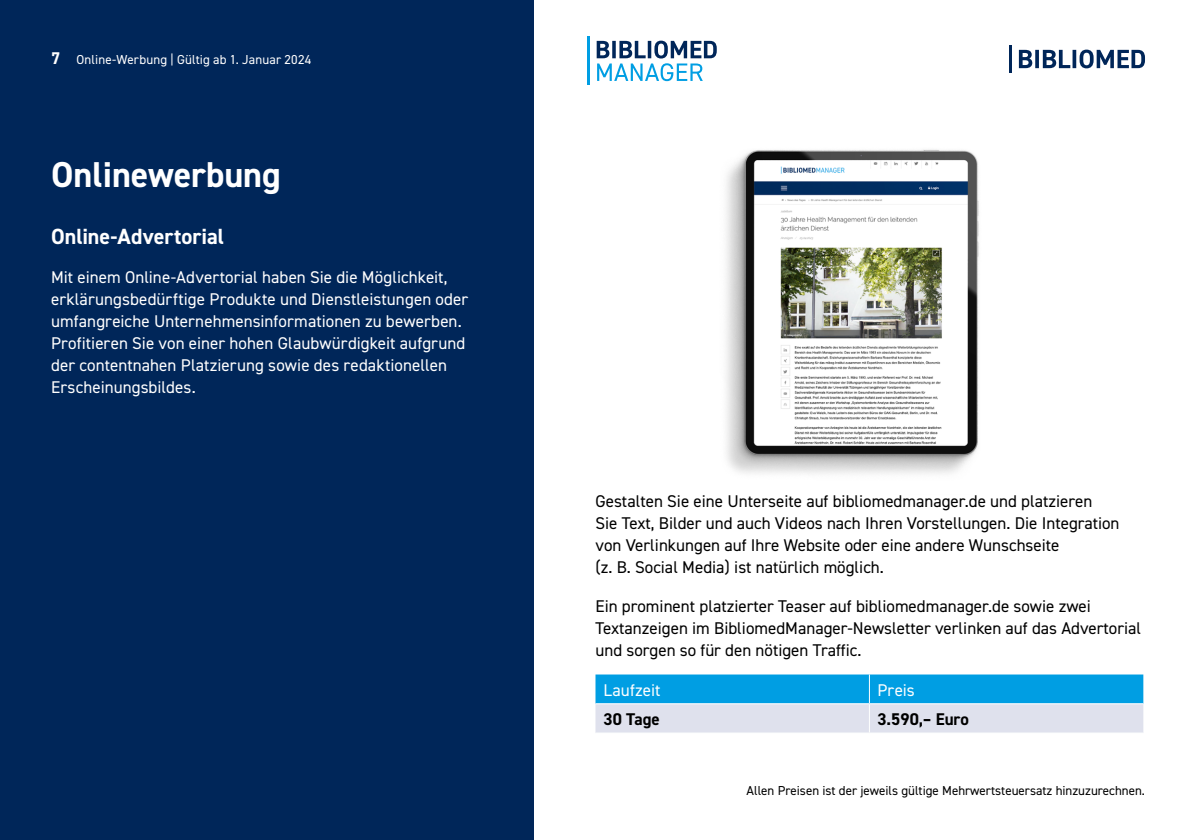
<style>
.page{position:relative;width:1191px;height:840px;background:#fff}
.page>*{position:absolute;margin:0;border:0;box-sizing:border-box;transform-origin:0 0}
.t1{font:700 36px "DIN2014";color:#fff}
.t2{font:700 22px "DIN2014";color:#fff}
.t3{font:17px/22px "DIN2014";color:#000}
.t4{font:17px/22px "DIN2014";letter-spacing:.005em;color:#fff}
.t5{font:700 17px "DIN2014";color:#000}
.t6{font:13px "DIN2014";color:#000}
.t7{font:13px "DIN2014";letter-spacing:.015em;color:#fff}
.s1{font-weight:700;font-size:17px}
</style>
<div class="page">
<div style="left:0;top:0;width:533px;height:839px;background:#002659"></div>
<img style="left:726px;top:149px;width:253px;height:325px">
<svg style="left:595px;top:674px;width:548px;height:58px;background:#72c0e8"></svg>
<hr style="left:588px;top:36px;width:2px;height:49px;background:#009ee3">
<svg style="left:596px;top:41px;width:121px;height:40px"></svg>
<hr style="left:1009px;top:45px;width:2px;height:27px;background:#002659">
<svg style="left:1019px;top:50px;width:126px;height:18px"></svg>
<p class="t7" style="left:51px;top:52px;width:262px"><span class="s1">7</span> Online-Werbung | Gültig ab 1. Januar 2024</p>
<h1 class="t1" style="left:51px;top:150px;width:231px">Onlinewerbung</h1>
<p class="t2" style="left:51px;top:222px;width:174px">Online-Advertorial</p>
<p class="t4" style="left:51px;top:266px;width:419px">Mit einem Online-Advertorial haben Sie die Möglichkeit, erklärungsbedürftige Produkte und Dienstleistungen oder umfangreiche Unternehmensinformationen zu bewerben.<br>Profitieren Sie von einer hohen Glaubwürdigkeit aufgrund der contentnahen Platzierung sowie des redaktionellen Erscheinungsbildes.</p>
<p class="t3" style="left:595px;top:489px;width:525px">Gestalten Sie eine Unterseite auf bibliomedmanager.de und platzieren<br>Sie Text, Bilder und auch Videos nach Ihren Vorstellungen. Die Integration von Verlinkungen auf Ihre Website oder eine andere Wunschseite<br>(z. B. Social Media) ist natürlich möglich.</p>
<p class="t3" style="left:595px;top:594px;width:547px">Ein prominent platzierter Teaser auf bibliomedmanager.de sowie zwei<br>Textanzeigen im BibliomedManager-Newsletter verlinken auf das Advertorial und sorgen so für den nötigen Traffic.</p>
<p class="t4" style="left:603px;top:678px;width:59px">Laufzeit</p>
<p class="t4" style="left:877px;top:678px;width:39px">Preis</p>
<p class="t5" style="left:603px;top:707px;width:58px">30 Tage</p>
<p class="t5" style="left:877px;top:707px;width:93px">3.590,– Euro</p>
<p class="t6" style="left:746px;top:781px;width:400px">Allen Preisen ist der jeweils gültige Mehrwertsteuersatz hinzuzurechnen.</p>
</div>
